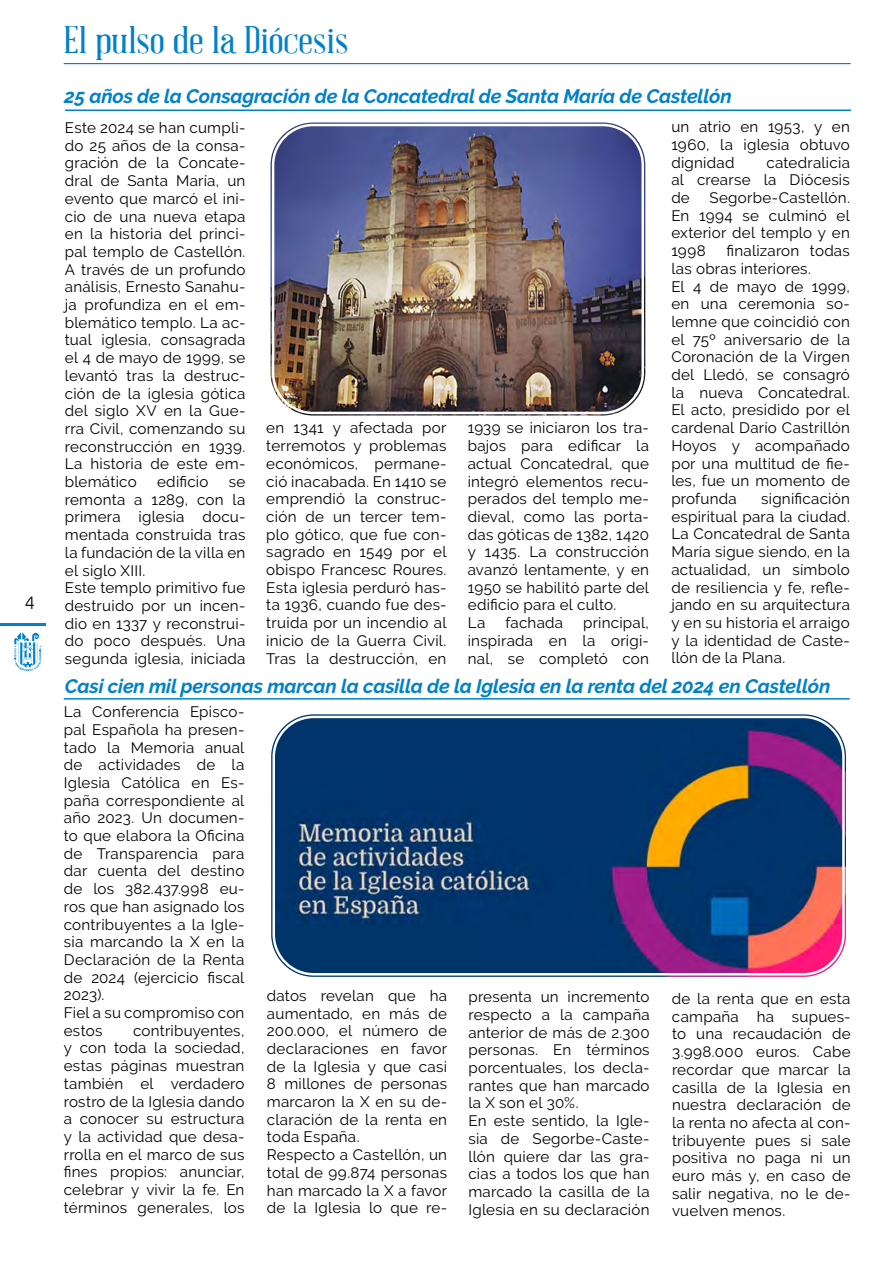
<style>
.page{position:relative;width:893px;height:1263px;background:#fff}
.page>*{position:absolute;margin:0;border:0;box-sizing:border-box;transform-origin:0 0}
.t1{font:37.5px "Abraham Lincoln";color:#0081c9;scale:1.2 1}
.t2{font:italic 700 19.5px "Raleway";letter-spacing:-.01em;color:#0081c9}
.t3{font:300 18px "Ubuntu";color:#000}
.t4{font:15.15px/17.7px "Raleway";letter-spacing:.015em;color:#000;text-align:justify}
</style>
<div class="page">
<hr style="left:0;top:624px;width:46px;height:2px;background:#0081c9">
<svg style="left:14px;top:632px;width:27px;height:39px"></svg>
<hr style="left:64px;top:63px;width:786px;height:1px;background:#0081c9">
<img style="left:271px;top:123px;width:374px;height:292px">
<div style="left:267px;top:119px;width:382px;height:300px;border:2px solid #fff;border-radius:45px"></div>
<div style="left:272px;top:124px;width:372px;height:290px;border:2px solid #fff;border-radius:40px"></div>
<hr style="left:65px;top:109px;width:786px;height:2px;background:#0081c9">
<img style="left:271px;top:714px;width:575px;height:263px">
<div style="left:267px;top:711px;width:583px;height:269px;border:2px solid #fff;border-radius:45px"></div>
<div style="left:272px;top:716px;width:573px;height:259px;border:2px solid #fff;border-radius:40px"></div>
<hr style="left:64px;top:698px;width:786px;height:2px;background:#0081c9">
<p class="t3" style="left:25px;top:591px;width:12px">4</p>
<h1 class="t1" style="left:64px;top:21px;width:239px">El pulso de la Diócesis</h1>
<p class="t2" style="left:64px;top:85px;width:669px">25 años de la Consagración de la Concatedral de Santa María de Castellón</p>
<p class="t4" style="left:65px;top:119px;width:182px">Este 2024 se han cumpli&shy;do 25 años de la consa&shy;gración de la Concate&shy;dral de Santa María, un evento que marcó el ini&shy;cio de una nueva etapa en la historia del princi&shy;pal templo de Castellón.<br>A través de un profundo análisis, Ernesto Sanahu&shy;ja profundiza en el em&shy;blemático templo. La ac&shy;tual iglesia, consagrada el 4 de mayo de 1999, se levantó tras la destruc&shy;ción de la iglesia gótica del siglo XV en la Gue&shy;rra Civil, comenzando su reconstrucción en 1939.<br>La historia de este em&shy;blemático</p>
<p class="t4" style="left:671px;top:118px;width:180px">un atrio en 1953, y en 1960, la iglesia obtuvo dignidad</p>
<p class="t4" style="left:671px;top:153px;width:180px;text-indent:95px">catedralicia al crearse la Diócesis de</p>
<p class="t4" style="left:671px;top:189px;width:180px;text-indent:38px">Segorbe-Castellón.<br>En 1994 se culminó el exterior del templo y en 1998</p>
<p class="t4" style="left:671px;top:242px;width:180px;text-align:left;text-indent:55px">finalizaron todas las obras interiores.<br>El 4 de mayo de 1999, en una ceremonia so&shy;lemne que coincidió con el 75º aniversario de la<br>Coronación de la Virgen del Lledó, se consagró la nueva Concatedral.<br>El acto, presidido por el cardenal Darío Castrillón<br>Hoyos y acompañado por una multitud de fie&shy;les, fue un momento de profunda</p>
<p class="t4" style="left:266px;top:419px;width:182px">en 1341 y afectada por terremotos y problemas económicos, permane&shy;ció inacabada. En 1410 se emprendió la construc&shy;ción de un tercer tem&shy;plo gótico, que fue con&shy;sagrado en 1549 por el obispo Francesc Roures.<br>Esta iglesia perduró has&shy;ta 1936, cuando fue des&shy;truida por un incendio al inicio de la Guerra Civil.<br>Tras la destrucción, en</p>
<p class="t4" style="left:468px;top:419px;width:183px;text-align:left">1939 se iniciaron los tra&shy;bajos para edificar la actual Concatedral, que integró elementos recu&shy;perados del templo me&shy;dieval, como las porta&shy;das góticas de 1382, 1420 y 1435. La construcción avanzó lentamente, y en<br>1950 se habilitó parte del edificio para el culto.<br>La</p>
<p class="t4" style="left:157px;top:473px;width:53px">edificio</p>
<p class="t4" style="left:65px;top:473px;width:182px;text-align:left;text-indent:164px">se remonta a 1289, con la primera iglesia docu&shy;mentada construida tras la fundación de la villa en el siglo XIII.<br>Este templo primitivo fue destruido por un incen&shy;dio en 1337 y reconstrui&shy;do poco después. Una segunda iglesia, iniciada</p>
<p class="t4" style="left:671px;top:490px;width:180px;text-indent:90px">significación espiritual para la ciudad.<br>La Concatedral de Santa María sigue siendo, en la actualidad, un símbolo de resiliencia y fe, refle&shy;jando en su arquitectura y en su historia el arraigo y la identidad de Caste&shy;llón de la Plana.</p>
<p class="t2" style="left:65px;top:674px;width:767px">Casi cien mil personas marcan la casilla de la Iglesia en la renta del 2024 en Castellón</p>
<p class="t4" style="left:64px;top:703px;width:182px;text-align:left">La Conferencia Episco&shy;pal Española ha presen&shy;tado la Memoria anual de actividades de la<br>Iglesia Católica en Es&shy;paña correspondiente al año 2023. Un documen&shy;to que elabora la Oficina de Transparencia para dar cuenta del destino de los 382.437.998 eu&shy;ros que han asignado los contribuyentes a la Igle&shy;sia marcando la X en la<br>Declaración de la Renta de 2024 (ejercicio fiscal<br>2023).<br>Fiel a su compromiso con estos</p>
<p class="t4" style="left:505px;top:614px;width:59px">fachada</p>
<p class="t4" style="left:468px;top:614px;width:183px;text-indent:115px">principal, inspirada en la origi&shy;nal, se completó con</p>
<p class="t4" style="left:267px;top:986px;width:182px;text-align:left">datos revelan que ha aumentado, en más de<br>200.000, el número de declaraciones en favor de la Iglesia y que casi<br>8 millones de personas marcaron la X en su de&shy;claración de la renta en toda España.<br>Respecto a Castellón, un total de 99.874 personas han marcado la X a favor de la Iglesia lo que re-</p>
<p class="t4" style="left:468px;top:988px;width:183px;text-align:left">presenta un incremento respecto a la campaña anterior de más de 2.300 personas. En términos porcentuales, los decla&shy;rantes que han marcado la X son el 30%.<br>En este sentido, la Igle&shy;sia de Segorbe-Caste&shy;llón quiere dar las gra&shy;cias a todos los que han marcado la casilla de la<br>Iglesia en su declaración</p>
<p class="t4" style="left:672px;top:990px;width:180px">de la renta que en esta campaña ha supues&shy;to una recaudación de 3.998.000 euros. Cabe recordar que marcar la casilla de la Iglesia en nuestra declaración de la renta no afecta al con&shy;tribuyente pues si sale positiva no paga ni un euro más y, en caso de salir negativa, no le de&shy;vuelven menos.</p>
<p class="t4" style="left:64px;top:1021px;width:182px;text-indent:69px">contribuyentes, y con toda la sociedad, estas páginas muestran también el verdadero rostro de la Iglesia dando a conocer su estructura y la actividad que desa&shy;rrolla en el marco de sus fines propios: anunciar, celebrar y vivir la fe. En términos generales, los</p>
</div>
